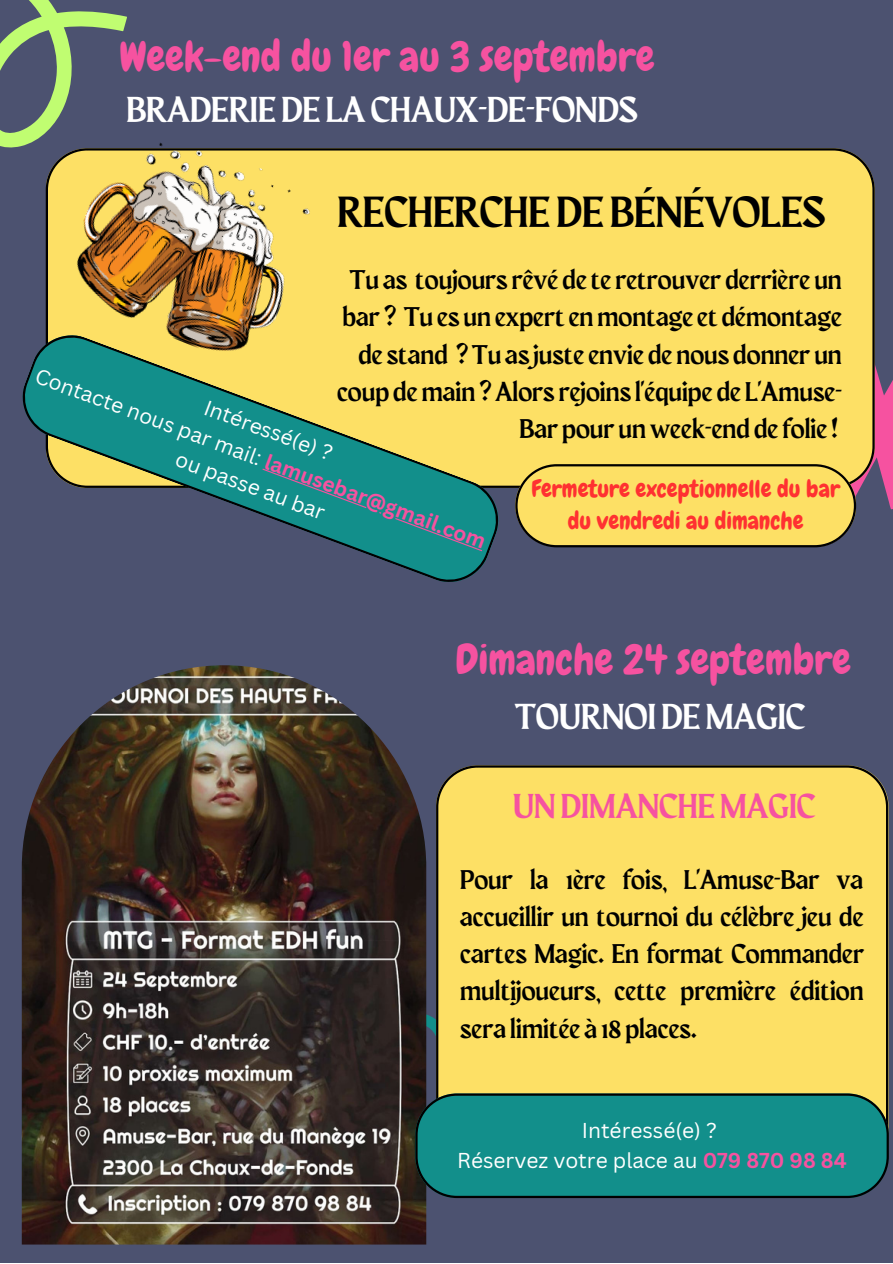
<style>
.page{position:relative;width:893px;height:1264px;background:#fff}
.page>*{position:absolute;margin:0;border:0;box-sizing:border-box;transform-origin:0 0}
.t1{font:43.5px "Maragsa Display";color:#000}
.t2{font:42px "Chewy";color:#f652a0}
.t3{font:36px "Maragsa Display";color:#fff}
.t4{font:34.5px "Maragsa Display";color:#f652a0}
.t5{font:27px/37px "Maragsa Display";color:#000;text-align:right}
.t6{font:24px/32.5px "Chewy";color:#ff3131;text-align:center}
.t7{font:21px/30.2px "Canva Sans";color:#fff;text-align:center}
.s1{font-weight:700;color:#f652a0}
</style>
<div class="page">
<div style="left:0;top:0;width:892px;height:1262px;background:#4c5270"></div>
<svg style="left:0;top:0;width:127px;height:148px"></svg>
<div style="left:46px;top:148px;width:828px;height:340px;background:#fde065"></div>
<svg style="left:426px;top:979px;width:10px;height:265px"></svg>
<div style="left:436px;top:765px;width:452px;height:328px;background:#fde065"></div>
<img style="left:22px;top:665px;width:404px;height:579px">
<svg style="left:22px;top:334px;width:477px;height:248px"></svg>
<svg style="left:262px;top:468px;width:220px;height:83px;background:#1f8785"></svg>
<img style="left:55px;top:115px;width:270px;height:256px">
<svg style="left:415px;top:1093px;width:473px;height:104px;background:#148883"></svg>
<svg style="left:515px;top:342px;width:377px;height:205px;background:#edcf64"></svg>
<p class="t2" style="left:119px;top:30px;width:536px">Week-end du 1er au 3 septembre</p>
<p class="t3" style="left:126px;top:94px;width:513px">BRADERIE DE LACHAUX-DE-FONDS</p>
<p class="t1" style="left:337px;top:193px;width:489px">RECHERCHE DE BÉNÉVOLES</p>
<p class="t5" style="left:337px;top:263px;width:506px">Tu as toujours rêvé de te retrouver derrière un bar ? Tu es un expert enmontage et démontage de stand ? Tu as juste envie de nous donner un coup demain ?Alors rejoins l'équipe de L'Amuse-Bar pour unweek-end de folie !</p>
<p class="t7" style="left:41px;top:361px;width:480px;rotate:20deg">Contacte nous par mail: <span class="s1">lamusebar@gmail.com </span>ou passe au bar</p>
<p class="t7" style="left:210px;top:392px;width:137px;rotate:20deg">Intéressé(e) ?</p>
<p class="t6" style="left:531px;top:472px;width:310px">Fermeture exceptionnelle du bar du vendredi au dimanche</p>
<p class="t2" style="left:455px;top:633px;width:397px">Dimanche 24 septembre</p>
<p class="t3" style="left:515px;top:701px;width:291px">TOURNOI DEMAGIC</p>
<p class="t4" style="left:513px;top:791px;width:304px">UNDIMANCHEMAGIC</p>
<p class="t5" style="left:460px;top:863px;width:405px;text-align:justify">Pour la 1ère fois, L'Amuse-Bar va accueillir un tournoi du célèbre jeu de cartes Magic. En format Commander multijoueurs, cette première édition sera limitée à 18 places.</p>
<p class="t7" style="left:581px;top:1115px;width:137px">Intéressé(e) ?</p>
<p class="t7" style="left:457px;top:1144px;width:391px">Réservez votre place au <span class="s1">079 870 98 84</span></p>
</div>
